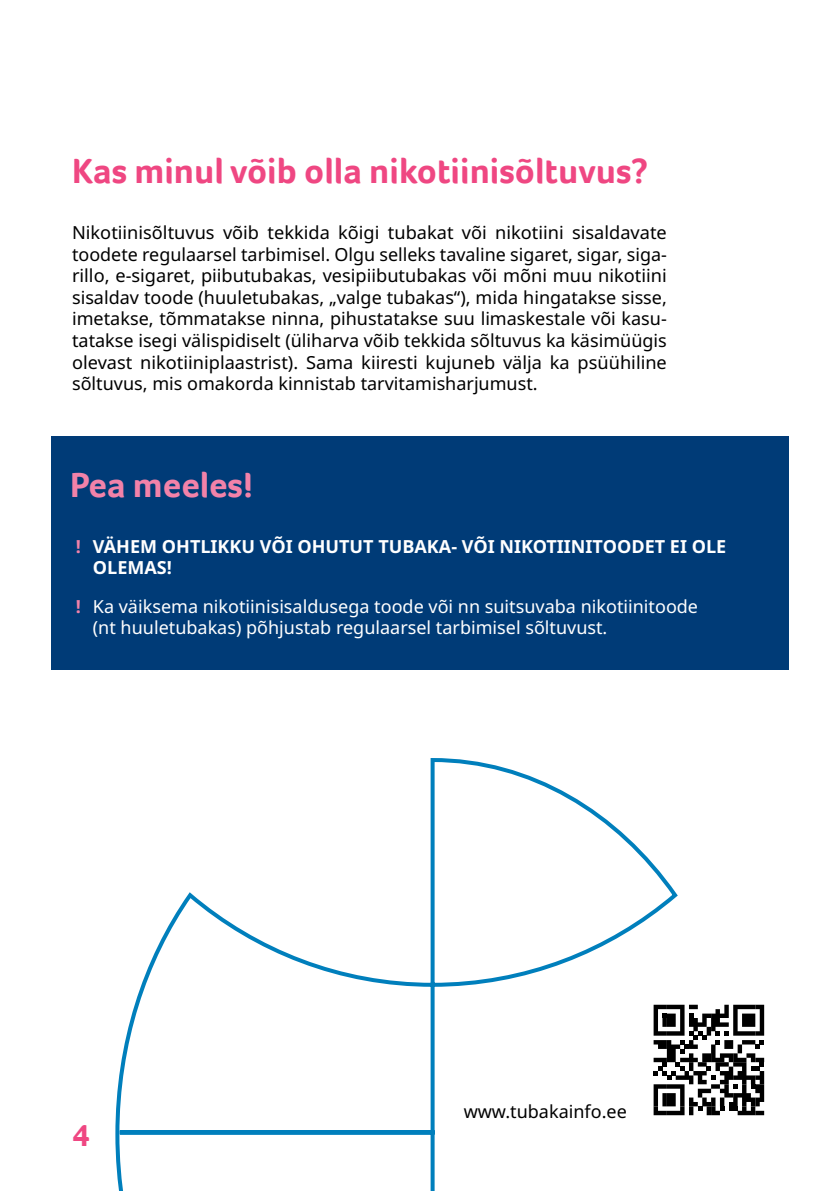
<style>
.page{position:relative;width:840px;height:1191px;background:#fff}
.page>*{position:absolute;margin:0;border:0;box-sizing:border-box;transform-origin:0 0}
.t1{font:700 36px "Foco";color:#ef4782}
.t2{font:700 36px "Foco";color:#f282a9}
.t3{font:700 32px "Foco";color:#ef4782}
.t4{font:18px/21.6px "Noto Sans";color:#000;text-align:justify}
.t5{font:18px/21.6px "Noto Sans";color:#fff}
.t6{font:700 18px/21.6px "Noto Sans";color:#fff}
.s1{color:#f282a9}
.s2{font-weight:700;color:#f282a9}
</style>
<div class="page">
<svg style="left:115px;top:758px;width:563px;height:433px"></svg>
<div style="left:51px;top:436px;width:737px;height:234px;background:#003b77"></div>
<svg style="left:649px;top:1001px;width:116px;height:118px"></svg>
<svg style="left:653px;top:1004px;width:110px;height:111px"></svg>
<h1 class="t1" style="left:72px;top:147px;width:577px">Kas minul võib olla nikotiinisõltuvus?</h1>
<p class="t4" style="left:72px;top:222px;width:596px">Nikotiinisõltuvus võib tekkida kõigi tubakat või nikotiini sisaldavate toodete regulaarsel tarbimisel. Olgu selleks tavaline sigaret, sigar, siga&shy;rillo, e-sigaret, piibutubakas, vesipiibutubakas või mõni muu nikotiini sisaldav toode (huuletubakas, „valge tubakas“), mida hingatakse sisse, imetakse, tõmmatakse ninna, pihustatakse suu limaskestale või kasu&shy;tatakse isegi välispidiselt (üliharva võib tekkida sõltuvus ka käsimüügis olevast nikotiiniplaastrist). Sama kiiresti kujuneb välja ka psüühiline sõltuvus, mis omakorda kinnistab tarvitamisharjumust.</p>
<h1 class="t2" style="left:70px;top:461px;width:184px">Pea meeles!</h1>
<p class="t6" style="left:93px;top:536px;width:634px;text-indent:-17px"><span class="s1">!</span> VÄHEM OHTLIKKU VÕI OHUTUT TUBAKA- VÕI NIKOTIINITOODET EI OLE<br>OLEMAS!</p>
<p class="t5" style="left:93px;top:596px;width:606px;text-indent:-17px"><span class="s2">!</span> Ka väiksema nikotiinisisaldusega toode või nn suitsuvaba nikotiinitoode (nt huuletubakas) põhjustab regulaarsel tarbimisel sõltuvust.</p>
<h2 class="t3" style="left:72px;top:1113px;width:19px">4</h2>
<p class="t4" style="left:463px;top:1101px;width:165px">www.tubakainfo.ee</p>
</div>
